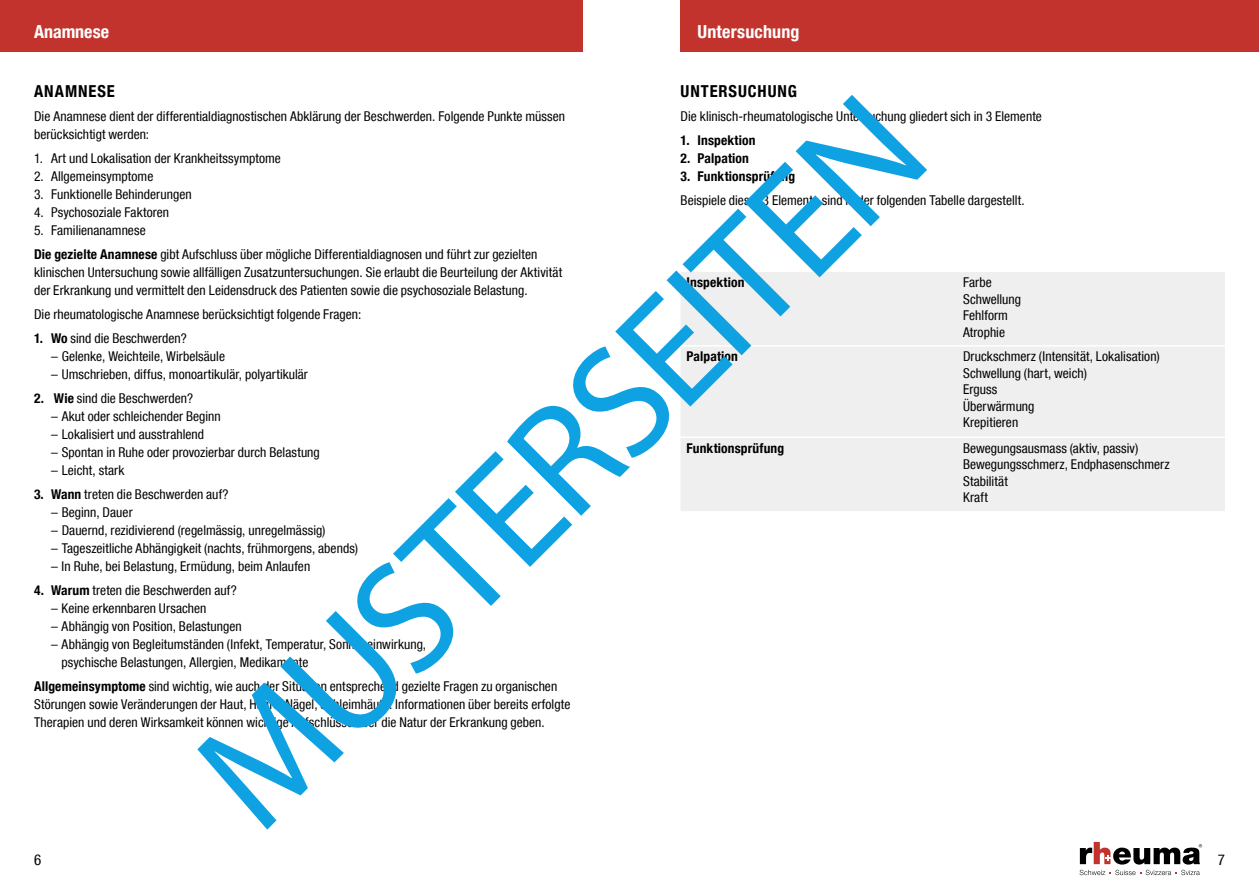
<style>
.page{position:relative;width:1259px;height:893px;background:#fff}
.page>*{position:absolute;margin:0;border:0;box-sizing:border-box;transform-origin:0 0}
.t1{font:157.5px "Myriad Pro";color:#0fa2e3}
.t2{font:700 condensed 18px "Helvetica Neue LT Com";letter-spacing:.01em;color:#fff}
.t3{font:700 condensed 16.5px "Helvetica Neue LT Com";letter-spacing:.055em;color:#000}
.t4{font:condensed 15px "Helvetica Neue LT Com";color:#000}
.t5{font:condensed 13.5px/16.5px "Helvetica Neue LT Com";letter-spacing:.005em;color:#000}
.t6{font:700 condensed 13.5px "Helvetica Neue LT Com";letter-spacing:.01em;color:#000}
.s1{font-weight:700}
</style>
<div class="page">
<svg style="left:1079px;top:842px;width:123px;height:33px"></svg>
<div style="left:0;top:0;width:583px;height:51px;background:#c2332d"></div>
<div style="left:680px;top:0;width:579px;height:51px;background:#c2332d"></div>
<div style="left:681px;top:272px;width:544px;height:239px;background:#efefef"></div>
<hr style="left:680px;top:345px;width:277px;height:2px;background:#fff">
<hr style="left:957px;top:345px;width:268px;height:2px;background:#fff">
<hr style="left:680px;top:436px;width:277px;height:2px;background:#fff">
<hr style="left:957px;top:436px;width:268px;height:2px;background:#fff">
<h2 class="t2" style="left:34px;top:21px;width:76px">Anamnese</h2>
<h2 class="t2" style="left:697px;top:21px;width:103px">Untersuchung</h2>
<p class="t3" style="left:34px;top:81px;width:82px">ANAMNESE</p>
<p class="t5" style="left:34px;top:107px;width:532px;line-height:18px">Die Anamnese dient der differentialdiagnostischen Abklärung der Beschwerden. Folgende Punkte müssen berücksichtigt werden:</p>
<p class="t5" style="left:34px;top:150px;width:248px">1. Art und Lokalisation der Krankheitssymptome</p>
<p class="t5" style="left:34px;top:168px;width:121px">2. Allgemeinsymptome</p>
<p class="t5" style="left:34px;top:186px;width:159px">3. Funktionelle Behinderungen</p>
<p class="t5" style="left:34px;top:204px;width:137px">4. Psychosoziale Faktoren</p>
<p class="t5" style="left:34px;top:218px;width:505px;line-height:24px">5. Familienanamnese<br><span class="s1">Die gezielte Anamnese</span> gibt Aufschluss über mögliche Differentialdiagnosen und führt zur gezielten</p>
<p class="t5" style="left:34px;top:263px;width:530px;line-height:18px">klinischen Untersuchung sowie allfälligen Zusatzuntersuchungen. Sie erlaubt die Beurteilung der Aktivität der Erkrankung und vermittelt den Leidensdruck des Patienten sowie die psychosoziale Belastung.</p>
<p class="t5" style="left:34px;top:306px;width:329px">Die rheumatologische Anamnese berücksichtigt folgende Fragen:</p>
<p class="t5" style="left:34px;top:330px;width:154px"><span class="s1">1. Wo</span> sind die Beschwerden?</p>
<p class="t5" style="left:51px;top:348px;width:175px">– Gelenke, Weichteile, Wirbelsäule</p>
<p class="t5" style="left:51px;top:366px;width:258px">– Umschrieben, diffus, monoartikulär, polyartikulär</p>
<p class="t5" style="left:34px;top:390px;width:161px"><span class="s1">2. Wie</span> sind die Beschwerden?</p>
<p class="t5" style="left:51px;top:408px;width:171px">– Akut oder schleichender Beginn</p>
<p class="t5" style="left:51px;top:426px;width:155px">– Lokalisiert und ausstrahlend</p>
<p class="t5" style="left:51px;top:444px;width:270px">– Spontan in Ruhe oder provozierbar durch Belastung</p>
<p class="t5" style="left:51px;top:462px;width:75px">– Leicht, stark</p>
<p class="t5" style="left:34px;top:486px;width:196px"><span class="s1">3. Wann</span> treten die Beschwerden auf?</p>
<p class="t5" style="left:51px;top:504px;width:83px">– Beginn, Dauer</p>
<p class="t5" style="left:51px;top:522px;width:276px">– Dauernd, rezidivierend (regelmässig, unregelmässig)</p>
<p class="t5" style="left:51px;top:540px;width:308px">– Tageszeitliche Abhängigkeit (nachts, frühmorgens, abends)</p>
<p class="t5" style="left:51px;top:558px;width:261px">– In Ruhe, bei Belastung, Ermüdung, beim Anlaufen</p>
<p class="t5" style="left:34px;top:582px;width:204px"><span class="s1">4. Warum</span> treten die Beschwerden auf?</p>
<p class="t5" style="left:51px;top:600px;width:157px">– Keine erkennbaren Ursachen</p>
<p class="t5" style="left:51px;top:618px;width:192px">– Abhängig von Position, Belastungen</p>
<p class="t5" style="left:62px;top:635px;width:366px;line-height:18px;text-indent:-11px">– Abhängig von Begleitumständen (Infekt, Temperatur, Sonneneinwirkung, psychische Belastungen, Allergien, Medikamente</p>
<p class="t5" style="left:34px;top:677px;width:538px;line-height:18px"><span class="s1">Allgemeinsymptome</span> sind wichtig, wie auch der Situation entsprechend gezielte Fragen zu organischen<br>Störungen sowie Veränderungen der Haut, Haare, Nägel, Schleimhäute. Informationen über bereits erfolgte<br>Therapien und deren Wirksamkeit können wichtige Aufschlüsse über die Natur der Erkrankung geben.</p>
<p class="t3" style="left:680px;top:81px;width:118px">UNTERSUCHUNG</p>
<p class="t5" style="left:680px;top:108px;width:363px">Die klinisch-rheumatologische Untersuchung gliedert sich in 3 Elemente</p>
<p class="t6" style="left:680px;top:132px;width:77px">1. Inspektion</p>
<p class="t6" style="left:680px;top:150px;width:70px">2. Palpation</p>
<p class="t6" style="left:680px;top:168px;width:116px">3. Funktionsprüfung</p>
<p class="t5" style="left:680px;top:192px;width:346px">Beispiele dieser 3 Elemente sind in der folgenden Tabelle dargestellt.</p>
<h1 class="t1" style="left:155px;top:730px;width:955px;rotate:-45deg">MUSTERSEITEN</h1>
<p class="t6" style="left:686px;top:274px;width:59px">Inspektion</p>
<p class="t5" style="left:963px;top:274px;width:60px">Farbe<br>Schwellung<br>Fehlform<br>Atrophie</p>
<p class="t6" style="left:686px;top:349px;width:53px">Palpation</p>
<p class="t5" style="left:963px;top:348px;width:198px">Druckschmerz (Intensität, Lokalisation)<br>Schwellung (hart, weich)<br>Erguss<br>Überwärmung<br>Krepitieren</p>
<p class="t6" style="left:686px;top:440px;width:99px">Funktionsprüfung</p>
<p class="t5" style="left:963px;top:440px;width:208px">Bewegungsausmass (aktiv, passiv)<br>Bewegungsschmerz, Endphasenschmerz<br>Stabilität<br>Kraft</p>
<p class="t4" style="left:34px;top:851px;width:9px">6</p>
<p class="t4" style="left:1217px;top:851px;width:9px">7</p>
</div>
